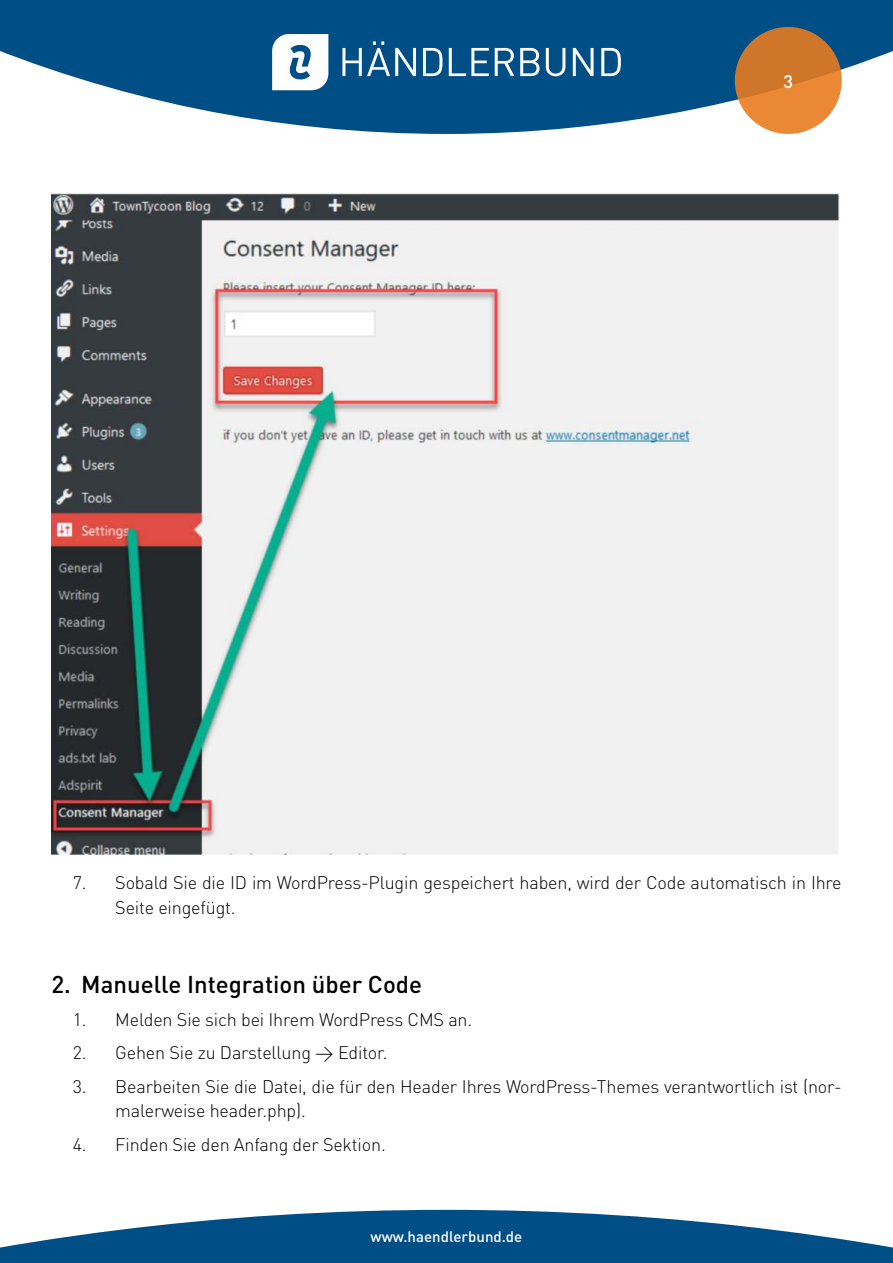
<style>
.page{position:relative;width:893px;height:1263px;background:#fff}
.page>*{position:absolute;margin:0;border:0;box-sizing:border-box;transform-origin:0 0}
.t1{font:500 24px "DIN Pro";color:#000}
.t2{font:300 18px/24.8px "DIN Pro";letter-spacing:-.01em;color:#000}
.t3{font:500 18px "DIN Pro";color:#fff}
.t4{font:500 15px "DIN Pro";color:#fff}
</style>
<div class="page">
<svg style="left:0;top:0;width:893px;height:134px;fill:#004e86"></svg>
<svg style="left:735px;top:27px;width:107px;height:107px;background:#da7e30"></svg>
<svg style="left:342px;top:41px;width:74px;height:35px"></svg>
<svg style="left:423px;top:48px;width:20px;height:28px"></svg>
<svg style="left:449px;top:48px;width:40px;height:28px"></svg>
<svg style="left:495px;top:48px;width:19px;height:28px"></svg>
<svg style="left:520px;top:48px;width:20px;height:28px"></svg>
<svg style="left:546px;top:48px;width:19px;height:28px"></svg>
<svg style="left:573px;top:48px;width:21px;height:28px"></svg>
<svg style="left:601px;top:48px;width:20px;height:28px"></svg>
<svg style="left:272px;top:34px;width:56px;height:56px"></svg>
<svg style="left:0;top:1210px;width:893px;height:53px;fill:#004e86"></svg>
<img style="left:52px;top:194px;width:788px;height:660px">
<p class="t3" style="left:783px;top:75px;width:11px">3</p>
<p class="t2" style="left:115px;top:871px;width:728px;text-indent:-43px">7. Sobald Sie die ID im WordPress-Plugin gespeichert haben, wird der Code automatisch in Ihre<br>Seite eingefügt.</p>
<h1 class="t1" style="left:52px;top:975px;width:372px">2. Manuelle Integration über Code</h1>
<p class="t2" style="left:73px;top:1008px;width:401px">1. Melden Sie sich bei Ihrem WordPress CMS an.</p>
<p class="t2" style="left:73px;top:1041px;width:316px">2. Gehen Sie zu Darstellung → Editor.</p>
<p class="t2" style="left:115px;top:1074px;width:728px;text-indent:-43px">3. Bearbeiten Sie die Datei, die für den Header Ihres WordPress-Themes verantwortlich ist (nor&shy;malerweise header.php).</p>
<p class="t2" style="left:73px;top:1132px;width:314px">4. Finden Sie den Anfang der Sektion.</p>
<p class="t4" style="left:371px;top:1227px;width:153px">www.haendlerbund.de</p>
</div>
